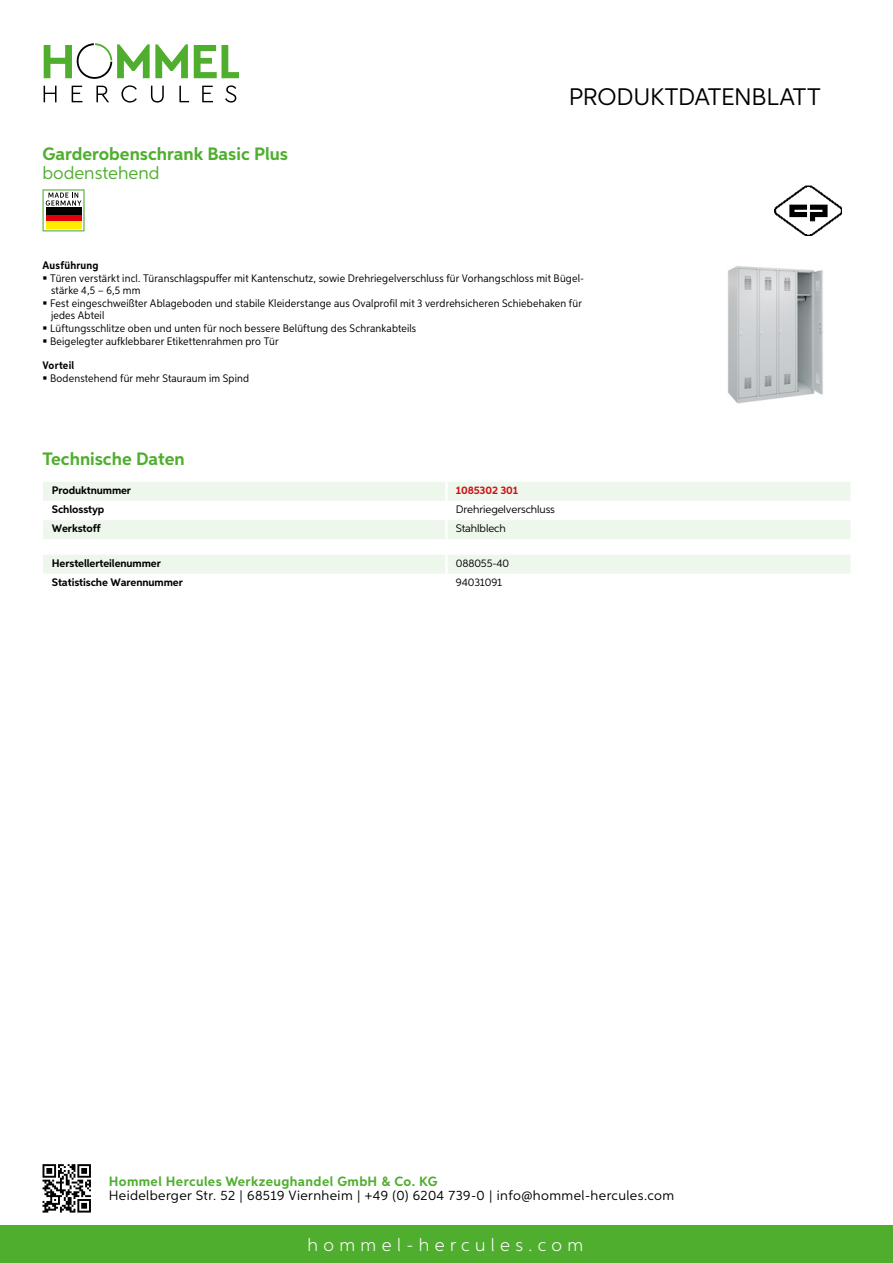
<style>
.page{position:relative;width:893px;height:1263px;background:#fff}
.page>*{position:absolute;margin:0;border:0;box-sizing:border-box;transform-origin:0 0}
.t1{font:24px "Aspira";letter-spacing:-.01em;color:#000}
.t2{font:700 18px "Aspira";color:#50ae2f}
.t3{font:300 18px "Aspira";letter-spacing:.3em;color:#fff}
.t4{font:18px "Aspira";color:#50ae2f}
.t5{font:13.5px "Aspira";letter-spacing:.03em;color:#000}
.t6{font:700 13.5px "Aspira";letter-spacing:.03em;color:#50ae2f}
.t7{font:10.95px/12.5px "Aspira Nar";letter-spacing:.015em;color:#000}
.t8{font:700 10.95px "Aspira";letter-spacing:-.01em;color:#000}
.t9{font:10.95px "Aspira";letter-spacing:-.01em;color:#000}
.t10{font:700 10.95px "Aspira Nar";letter-spacing:.02em;color:#000}
.t11{font:700 10.95px "Aspira";letter-spacing:-.01em;color:#cd1013}
</style>
<div class="page">
<div style="left:0;top:1226px;width:893px;height:37px;background:#50ae2f"></div>
<svg style="left:43px;top:1164px;width:48px;height:48px"></svg>
<svg style="left:194px;top:45px;width:45px;height:33px"></svg>
<svg style="left:44px;top:43px;width:144px;height:36px"></svg>
<svg style="left:44px;top:86px;width:13px;height:16px"></svg>
<svg style="left:72px;top:86px;width:10px;height:16px"></svg>
<svg style="left:96px;top:86px;width:13px;height:16px"></svg>
<svg style="left:121px;top:85px;width:16px;height:18px"></svg>
<svg style="left:151px;top:86px;width:13px;height:17px"></svg>
<svg style="left:179px;top:86px;width:10px;height:16px"></svg>
<svg style="left:202px;top:86px;width:11px;height:16px"></svg>
<svg style="left:225px;top:85px;width:11px;height:18px"></svg>
<svg style="left:43px;top:482px;width:807px;height:57px"></svg>
<hr style="left:445px;top:520px;width:3px;height:19px;background:#fff">
<div style="left:43px;top:555px;width:807px;height:19px;background:#eef7eb"></div>
<svg style="left:43px;top:189px;width:42px;height:42px"></svg>
<div style="left:46px;top:214px;width:35px;height:7px;background:#e3000b"></div>
<div style="left:46px;top:208px;width:35px;height:7px;background:#000"></div>
<div style="left:46px;top:221px;width:35px;height:7px;background:#ffed00"></div>
<img style="left:727px;top:266px;width:96px;height:138px">
<img style="left:775px;top:185px;width:67px;height:50px">
<h2 class="t2" style="left:43px;top:142px;width:247px">Garderobenschrank Basic Plus</h2>
<h2 class="t4" style="left:43px;top:162px;width:118px">bodenstehend</h2>
<h1 class="t1" style="left:569px;top:82px;width:253px">Produktdatenblatt</h1>
<p class="t10" style="left:43px;top:259px;width:58px">Ausführung</p>
<p class="t7" style="left:50px;top:272px;width:535px">Türen verstärkt incl. Türanschlagspuffer mit Kantenschutz, sowie Drehriegelverschluss für Vorhangschloss mit Bügel&shy;stärke 4,5 – 6,5 mm<br>Fest eingeschweißter Ablageboden und stabile Kleiderstange aus Ovalprofil mit 3 verdrehsicheren Schiebehaken für jedes Abteil<br>Lüftungsschlitze oben und unten für noch bessere Belüftung des Schrankabteils<br>Beigelegter aufklebbarer Etikettenrahmen pro Tür</p>
<p class="t10" style="left:43px;top:358px;width:33px">Vorteil</p>
<p class="t7" style="left:50px;top:371px;width:200px">Bodenstehend für mehr Stauraum im Spind</p>
<h2 class="t2" style="left:43px;top:448px;width:144px">Technische Daten</h2>
<p class="t8" style="left:52px;top:483px;width:81px">Produktnummer</p>
<p class="t11" style="left:456px;top:483px;width:64px">1085302 301</p>
<p class="t8" style="left:52px;top:502px;width:54px">Schlosstyp</p>
<p class="t9" style="left:456px;top:502px;width:101px">Drehriegelverschluss</p>
<p class="t8" style="left:52px;top:521px;width:50px">Werkstoff</p>
<p class="t9" style="left:456px;top:522px;width:51px">Stahlblech</p>
<p class="t8" style="left:52px;top:556px;width:111px">Herstellerteilenummer</p>
<p class="t9" style="left:456px;top:556px;width:55px">088055-40</p>
<p class="t8" style="left:52px;top:575px;width:132px">Statistische Warennummer</p>
<p class="t9" style="left:456px;top:575px;width:48px">94031091</p>
<p class="t6" style="left:109px;top:1172px;width:330px">Hommel Hercules Werkzeughandel GmbH &amp; Co. KG</p>
<p class="t5" style="left:109px;top:1187px;width:567px">Heidelberger Str. 52 | 68519 Viernheim | +49 (0) 6204 739-0 | info@hommel-hercules.com</p>
<h2 class="t3" style="left:307px;top:1234px;width:277px">hommel-hercules.com</h2>
</div>
